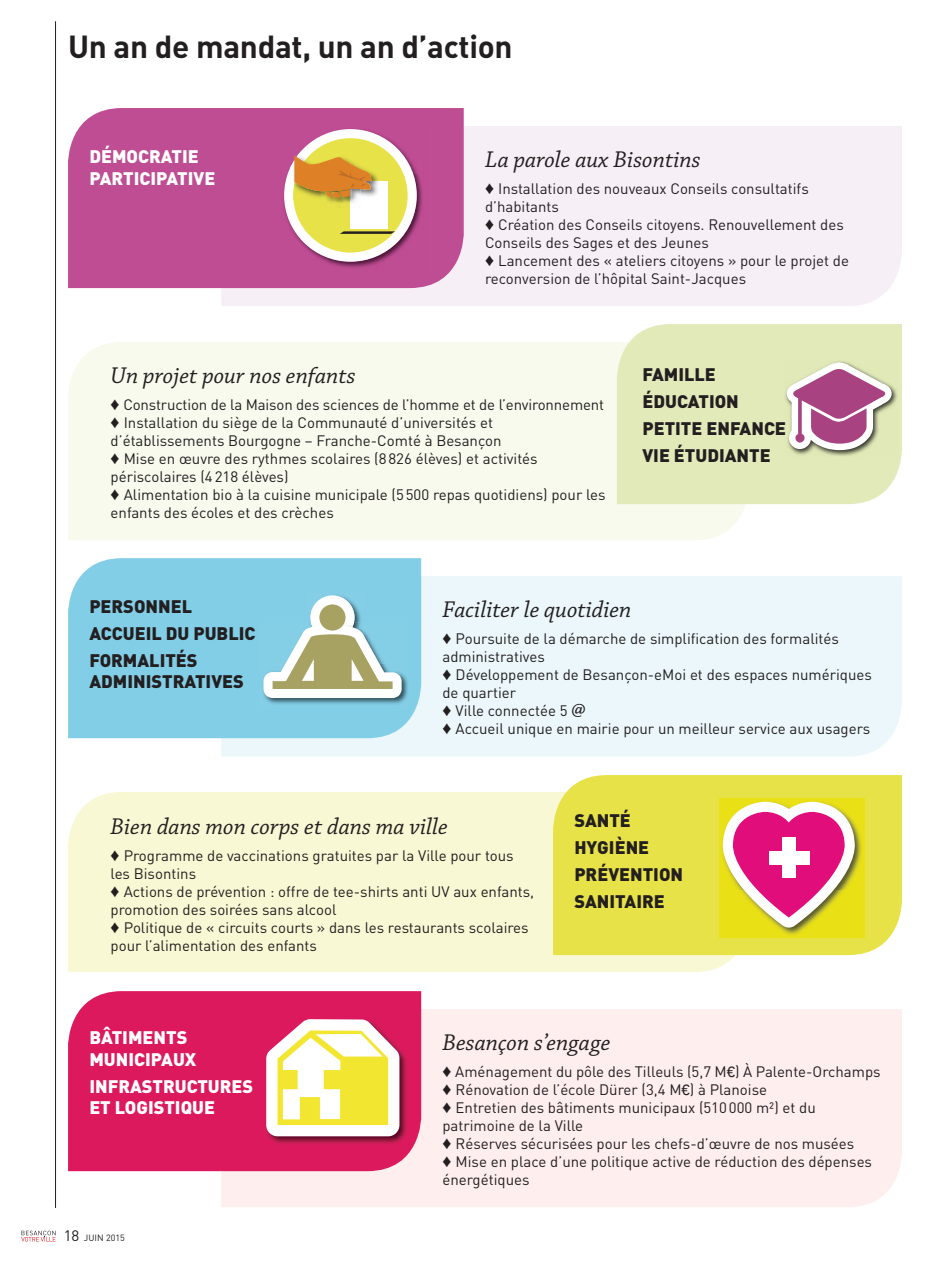
<style>
.page{position:relative;width:936px;height:1276px;background:#fff}
.page>*{position:absolute;margin:0;border:0;box-sizing:border-box;transform-origin:0 0}
.t1{font:31.5px "DIN Bold Alternate";letter-spacing:-.01em;color:#231f20}
.t2{font:italic 24px "Chaparral Pro";color:#231f20}
.t3{font:900 18px/27px "DIN";color:#231f20}
.t4{font:900 18px/21.6px "DIN";color:#fff}
.t5{font:15px/18px "DIN";color:#231f20}
.t6{font:9px "DIN";color:#231f20}
.s1{font-family:"Chaparral Pro";font-size:24px}
.s2{font-size:15px}
.s3{font-family:"Liberation Sans"}
</style>
<div class="page">
<svg style="left:21px;top:1230px;width:35px;height:11px"></svg>
<hr style="left:55px;top:21px;width:1px;height:1187px;background:#231f20">
<div style="left:221px;top:1009px;width:680px;height:198px;background:#feeeee"></div>
<div style="left:68px;top:792px;width:680px;height:180px;background:#f9f8d4"></div>
<div style="left:221px;top:576px;width:680px;height:180px;background:#ebf7fb"></div>
<div style="left:68px;top:342px;width:680px;height:198px;background:#f7faec"></div>
<div style="left:221px;top:126px;width:680px;height:180px;background:#f7eff6"></div>
<div style="left:553px;top:775px;width:348px;height:180px;background:#e8e249"></div>
<div style="left:68px;top:108px;width:395px;height:180px;background:#bf4d93"></div>
<div style="left:617px;top:324px;width:284px;height:180px;background:#e2eab9"></div>
<div style="left:68px;top:558px;width:353px;height:180px;background:#83cee7"></div>
<div style="left:68px;top:991px;width:353px;height:180px;background:#dd195d"></div>
<img style="left:281px;top:126px;width:144px;height:48px">
<img style="left:281px;top:174px;width:48px;height:96px">
<img style="left:377px;top:174px;width:48px;height:96px">
<img style="left:329px;top:262px;width:48px;height:8px">
<svg style="left:284px;top:129px;width:133px;height:133px"></svg>
<img style="left:784px;top:360px;width:114px;height:96px">
<svg style="left:784px;top:362px;width:107px;height:88px"></svg>
<img style="left:260px;top:622px;width:150px;height:84px">
<img style="left:307px;top:592px;width:56px;height:3px">
<svg style="left:263px;top:595px;width:138px;height:103px"></svg>
<img style="left:719px;top:798px;width:145px;height:139px">
<svg style="left:722px;top:802px;width:132px;height:126px"></svg>
<div style="left:768px;top:851px;width:41px;height:13px;background:#fff"></div>
<div style="left:782px;top:837px;width:13px;height:41px;background:#fff"></div>
<img style="left:262px;top:1015px;width:148px;height:131px">
<svg style="left:266px;top:1019px;width:133px;height:117px"></svg>
<svg style="left:485px;top:183px;width:13px;height:12px"></svg>
<svg style="left:485px;top:219px;width:13px;height:12px"></svg>
<svg style="left:485px;top:255px;width:13px;height:12px"></svg>
<svg style="left:111px;top:399px;width:12px;height:12px"></svg>
<svg style="left:111px;top:417px;width:13px;height:12px"></svg>
<svg style="left:111px;top:453px;width:13px;height:12px"></svg>
<svg style="left:111px;top:489px;width:13px;height:12px"></svg>
<svg style="left:443px;top:633px;width:12px;height:12px"></svg>
<svg style="left:443px;top:669px;width:12px;height:12px"></svg>
<svg style="left:443px;top:705px;width:12px;height:12px"></svg>
<svg style="left:443px;top:723px;width:12px;height:12px"></svg>
<svg style="left:111px;top:850px;width:13px;height:12px"></svg>
<svg style="left:111px;top:886px;width:13px;height:12px"></svg>
<svg style="left:111px;top:922px;width:13px;height:12px"></svg>
<svg style="left:443px;top:1066px;width:12px;height:12px"></svg>
<svg style="left:443px;top:1084px;width:12px;height:12px"></svg>
<svg style="left:443px;top:1102px;width:12px;height:12px"></svg>
<svg style="left:443px;top:1138px;width:12px;height:12px"></svg>
<svg style="left:443px;top:1156px;width:12px;height:12px"></svg>
<h1 class="t1" style="left:68px;top:29px;width:446px">Un an de mandat, un an d’action</h1>
<p class="t4" style="left:89px;top:147px;width:127px">DÉMOCRATIE<br>PARTICIPATIVE</p>
<h2 class="t2" style="left:485px;top:150px;width:217px">La parole aux Bisontins</h2>
<p class="t5" style="left:485px;top:181px;width:325px;text-indent:13px">Installation des nouveaux Conseils consultatifs d’habitants</p>
<p class="t5" style="left:485px;top:217px;width:360px;text-indent:13px">Création des Conseils citoyens. Renouvellement des<br>Conseils des Sages et des Jeunes</p>
<p class="t5" style="left:485px;top:253px;width:365px;text-indent:13px">Lancement des « ateliers citoyens » pour le projet de reconversion de l’hôpital Saint-Jacques</p>
<h2 class="t2" style="left:111px;top:366px;width:246px">Un projet pour nos enfants</h2>
<p class="t5" style="left:123px;top:397px;width:482px">Construction de la Maison des sciences de l’homme et de l’environnement</p>
<p class="t5" style="left:124px;top:415px;width:371px">Installation du siège de la Communauté d’universités et</p>
<p class="t5" style="left:111px;top:433px;width:392px">d’établissements Bourgogne – Franche-Comté à Besançon</p>
<p class="t5" style="left:124px;top:451px;width:415px">Mise en œuvre des rythmes scolaires (8 826 élèves) et activités</p>
<p class="t5" style="left:111px;top:469px;width:179px">périscolaires (4 218 élèves)</p>
<p class="t5" style="left:124px;top:487px;width:483px">Alimentation bio à la cuisine municipale (5 500 repas quotidiens) pour les</p>
<p class="t5" style="left:111px;top:505px;width:225px">enfants des écoles et des crèches</p>
<p class="t3" style="left:642px;top:362px;width:145px">FAMILLE<br>ÉDUCATION<br>PETITE ENFANCE<br>VIE ÉTUDIANTE</p>
<p class="t3" style="left:89px;top:594px;width:168px">PERSONNEL<br>ACCUEIL DU PUBLIC<br>FORMALITÉS</p>
<p class="t3" style="left:89px;top:669px;width:156px">ADMINISTRATIVES</p>
<h2 class="t2" style="left:442px;top:600px;width:190px">Faciliter le quotidien</h2>
<p class="t5" style="left:442px;top:631px;width:398px;text-indent:13px">Poursuite de la démarche de simplification des formalités administratives</p>
<p class="t5" style="left:455px;top:667px;width:418px">Développement de Besançon-eMoi et des espaces numériques</p>
<p class="t5" style="left:442px;top:685px;width:75px">de quartier</p>
<p class="t5" style="left:455px;top:703px;width:132px">Ville connectée 5 <span class="s1">@</span></p>
<p class="t5" style="left:455px;top:721px;width:416px">Accueil unique en mairie pour un meilleur service aux usagers</p>
<h2 class="t2" style="left:111px;top:817px;width:339px">Bien dans mon corps et dans ma ville</h2>
<p class="t5" style="left:111px;top:848px;width:404px;text-indent:13px">Programme de vaccinations gratuites par la Ville pour tous les Bisontins</p>
<p class="t5" style="left:111px;top:884px;width:425px;text-indent:13px">Actions de prévention : offre de tee-shirts anti UV aux enfants, promotion des soirées sans alcool</p>
<p class="t5" style="left:111px;top:920px;width:419px;text-indent:13px">Politique de « circuits courts » dans les restaurants scolaires pour l’alimentation des enfants</p>
<p class="t3" style="left:574px;top:808px;width:110px">SANTÉ<br>HYGIÈNE<br>PRÉVENTION<br>SANITAIRE</p>
<p class="t4" style="left:89px;top:1028px;width:108px">BÂTIMENTS<br>MUNICIPAUX</p>
<p class="t4" style="left:89px;top:1076px;width:165px">INFRASTRUCTURES<br>ET LOGISTIQUE</p>
<p class="t6" style="left:64px;top:1235px;width:62px"><span class="s2">18</span> JUIN 2015</p>
<h2 class="t2" style="left:442px;top:1033px;width:169px">Besançon s’engage</h2>
<p class="t5" style="left:455px;top:1064px;width:427px">Aménagement du pôle des Tilleuls (5,7 M<span class="s3">€</span>) À Palente-Orchamps</p>
<p class="t5" style="left:455px;top:1082px;width:313px">Rénovation de l’école Dürer (3,4 M<span class="s3">€</span>) à Planoise</p>
<p class="t5" style="left:455px;top:1100px;width:362px">Entretien des bâtiments municipaux (510 000 m²) et du</p>
<p class="t5" style="left:442px;top:1118px;width:142px">patrimoine de la Ville</p>
<p class="t5" style="left:455px;top:1136px;width:400px">Réserves sécurisées pour les chefs-d’œuvre de nos musées</p>
<p class="t5" style="left:455px;top:1154px;width:418px">Mise en place d’une politique active de réduction des dépenses</p>
<p class="t5" style="left:442px;top:1172px;width:89px">énergétiques</p>
</div>
